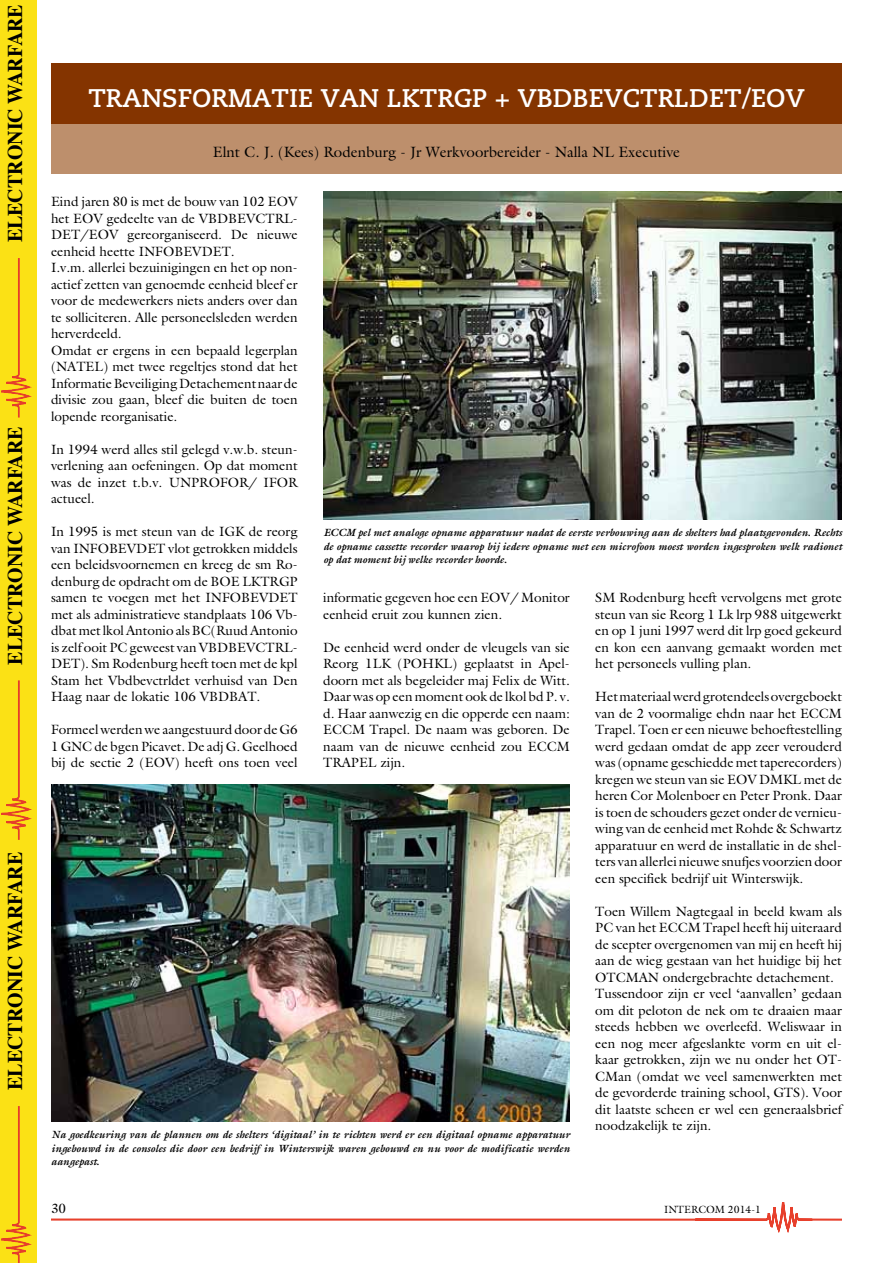
<style>
.page{position:relative;width:893px;height:1263px;background:#fff}
.page>*{position:absolute;margin:0;border:0;box-sizing:border-box;transform-origin:0 0}
.t1{font:700 25.5px "Caecilia";color:#fff}
.t2{font:700 21px "Times";color:#000;scale:.95 1}
.t3{font:15px "Galliard Std";color:#000}
.t4{font:13.5px/16.5px "Galliard Std";color:#000;text-align:justify}
.t5{font:italic 700 10.5px/13.5px "Galliard Std";color:#000;text-align:justify}
.t6{font:10.5px "Galliard Std";color:#000}
</style>
<div class="page">
<svg style="left:51px;top:1202px;width:791px;height:31px"></svg>
<div style="left:51px;top:64px;width:791px;height:60px;background:#843400"></div>
<div style="left:51px;top:124px;width:791px;height:49px;background:#bd8f6c"></div>
<img style="left:323px;top:192px;width:519px;height:327px">
<img style="left:51px;top:784px;width:519px;height:337px">
<div style="left:0;top:0;width:36px;height:1263px;background:#fbe115"></div>
<svg style="left:1px;top:680px;width:31px;height:160px"></svg>
<svg style="left:1px;top:258px;width:31px;height:159px"></svg>
<svg style="left:1px;top:1106px;width:31px;height:157px"></svg>
<h2 class="t2" style="left:1px;top:242px;width:252px;rotate:-90deg">ELECTRONIC WARFARE</h2>
<h2 class="t2" style="left:1px;top:665px;width:252px;rotate:-90deg">ELECTRONIC WARFARE</h2>
<h2 class="t2" style="left:1px;top:1090px;width:252px;rotate:-90deg">ELECTRONIC WARFARE</h2>
<h1 class="t1" style="left:88px;top:83px;width:682px">TRANSFORMATIE VAN LKTRGP + VBDBEVCTRLDET/EOV</h1>
<p class="t3" style="left:213px;top:142px;width:469px">Elnt C. J. (Kees) Rodenburg - Jr Werkvoorbereider - Nalla NL Executive</p>
<p class="t4" style="left:51px;top:193px;width:248px;text-align:left">Eind jaren 80 is met de bouw van 102 EOV het EOV gedeelte van de VBDBEVCTRL-DET/EOV gereorganiseerd. De nieuwe eenheid heette INFOBEVDET.<br>I.v.m. allerlei bezuinigingen en het op non&shy;actief zetten van genoemde eenheid bleef er voor de medewerkers niets anders over dan te solliciteren. Alle personeelsleden werden herverdeeld.<br>Omdat er ergens in een bepaald legerplan (NATEL) met twee regeltjes stond dat het Informatie Beveiliging Detachement naar de divisie zou gaan, bleef die buiten de toen lopende reorganisatie.</p>
<p class="t4" style="left:51px;top:441px;width:248px">In 1994 werd alles stil gelegd v.w.b. steun&shy;verlening aan oefeningen. Op dat moment was de inzet t.b.v. UNPROFOR/ IFOR actueel.</p>
<p class="t4" style="left:51px;top:523px;width:248px">In 1995 is met steun van de IGK de reorg van INFOBEVDET vlot getrokken middels een beleidsvoornemen en kreeg de sm Ro&shy;denburg de opdracht om de BOE LKTRGP samen te voegen met het INFOBEVDET met als administratieve standplaats 106 Vb&shy;dbat met lkol Antonio als BC(Ruud Antonio is zelf ooit PC geweest van VBDBEVCTRL-DET). Sm Rodenburg heeft toen met de kpl Stam het Vbdbevctrldet verhuisd van Den Haag naar de lokatie 106 VBDBAT.</p>
<p class="t4" style="left:51px;top:721px;width:248px">Formeel werden we aangestuurd door de G6<br>1 GNC de bgen Picavet. De adj G. Geelhoed bij de sectie 2 (EOV) heeft ons toen veel</p>
<p class="t5" style="left:323px;top:526px;width:520px">ECCM pel met analoge opname apparatuur nadat de eerste verbouwing aan de shelters had plaatsgevonden. Rechts de opname cassette recorder waarop bij iedere opname met een microfoon moest worden ingesproken welk radionet op dat moment bij welke recorder hoorde.</p>
<p class="t4" style="left:595px;top:589px;width:248px">SM Rodenburg heeft vervolgens met grote steun van sie Reorg 1 Lk lrp 988 uitgewerkt en op 1 juni 1997 werd dit lrp goed gekeurd en kon een aanvang gemaakt worden met het personeels vulling plan.</p>
<p class="t4" style="left:595px;top:688px;width:248px">Het materiaal werd grotendeels overgeboekt van de 2 voormalige ehdn naar het ECCM Trapel. Toen er een nieuwe behoeftestelling werd gedaan omdat de app zeer verouderd was (opname geschiedde met taperecorders) kregen we steun van sie EOV DMKL met de heren Cor Molenboer en Peter Pronk. Daar is toen de schouders gezet onder de vernieu&shy;wing van de eenheid met Rohde &amp; Schwartz apparatuur en werd de installatie in de shel&shy;ters van allerlei nieuwe snufjes voorzien door een specifiek bedrijf uit Winterswijk.</p>
<p class="t4" style="left:595px;top:903px;width:248px;text-align:left">Toen Willem Nagtegaal in beeld kwam als PC van het ECCM Trapel heeft hij uiteraard de scepter overgenomen van mij en heeft hij aan de wieg gestaan van het huidige bij het OTCMAN ondergebrachte detachement.<br>Tussendoor zijn er veel ‘aanvallen’ gedaan om dit peloton de nek om te draaien maar steeds hebben we overleefd. Weliswaar in een nog meer afgeslankte vorm en uit el&shy;kaar getrokken, zijn we nu onder het OT-CMan (omdat we veel samenwerkten met de gevorderde training school, GTS). Voor dit laatste scheen er wel een generaalsbrief noodzakelijk te zijn.</p>
<p class="t4" style="left:323px;top:589px;width:248px">informatie gegeven hoe een EOV/ Monitor eenheid eruit zou kunnen zien.</p>
<p class="t4" style="left:323px;top:639px;width:248px">De eenheid werd onder de vleugels van sie Reorg 1LK (POHKL) geplaatst in Apel&shy;doorn met als begeleider maj Felix de Witt.<br>Daar was op een moment ook de lkol bd P. v. d. Haar aanwezig en die opperde een naam:<br>ECCM Trapel. De naam was geboren. De naam van de nieuwe eenheid zou ECCM TRAPEL zijn.</p>
<p class="t5" style="left:51px;top:1128px;width:520px">Na goedkeuring van de plannen om de shelters ‘digitaal’ in te richten werd er een digitaal opname apparatuur ingebouwd in de consoles die door een bedrijf in Winterswijk waren gebouwd en nu voor de modificatie werden aangepast.</p>
<p class="t4" style="left:51px;top:1200px;width:17px">30</p>
<p class="t6" style="left:664px;top:1203px;width:99px">INTERCOM 2014-1</p>
</div>
